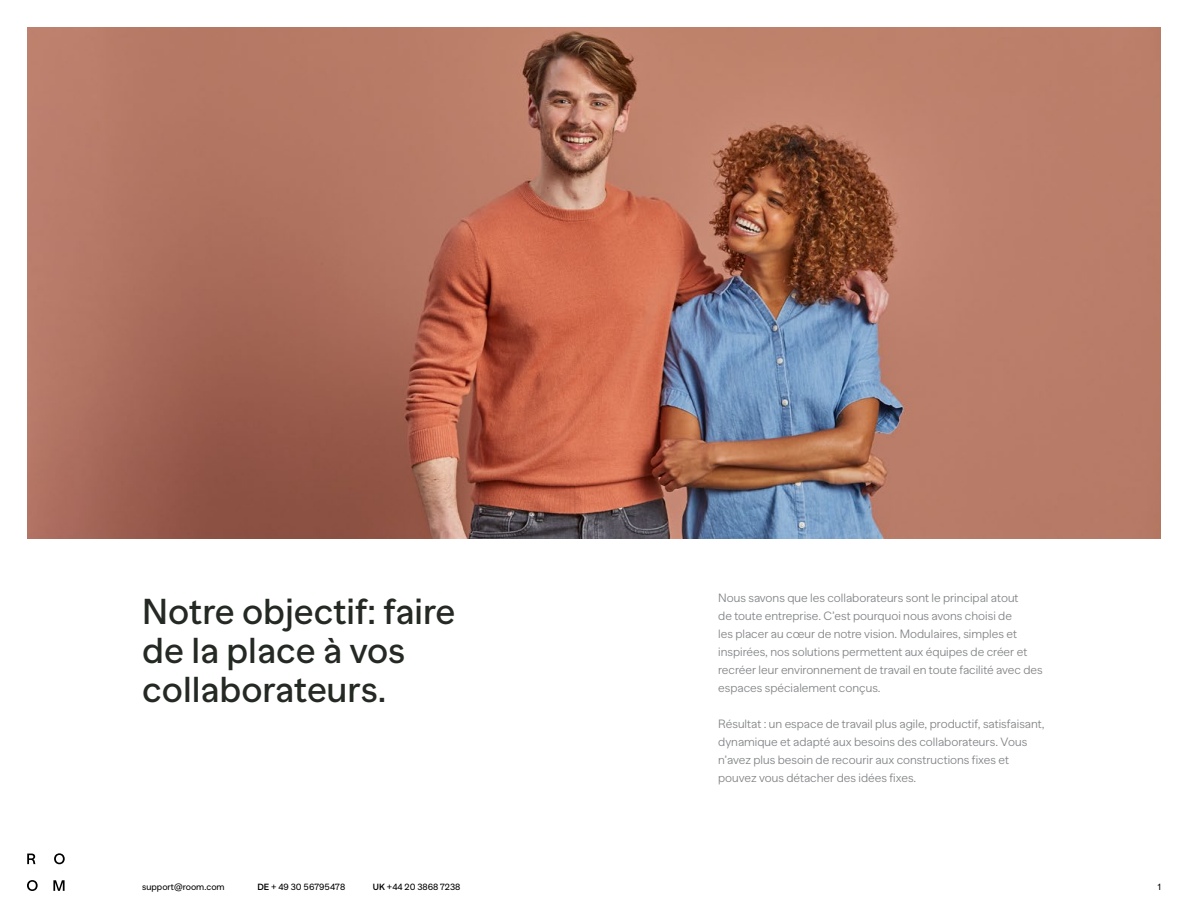
<style>
.page{position:relative;width:1188px;height:918px;background:#fff}
.page>*{position:absolute;margin:0;border:0;box-sizing:border-box;transform-origin:0 0}
.t1{font:500 36px/39px "Banana Grotesk";color:#242924}
.t2{font:200 12px/18px "Banana Grotesk";color:#808285}
.t3{font:9px "Banana Grotesk";color:#000}
.s1{font-weight:600}
</style>
<div class="page">
<svg style="left:54px;top:853px;width:11px;height:11px"></svg>
<svg style="left:27px;top:854px;width:8px;height:10px"></svg>
<svg style="left:27px;top:880px;width:11px;height:11px"></svg>
<svg style="left:53px;top:880px;width:12px;height:11px"></svg>
<img style="left:27px;top:27px;width:1134px;height:511px">
<h1 class="t1" style="left:142px;top:593px;width:315px">Notre objectif: faire de la place à vos collaborateurs.</h1>
<p class="t2" style="left:718px;top:589px;width:326px">Nous savons que les collaborateurs sont le principal atout<br>de toute entreprise. C’est pourquoi nous avons choisi de<br>les placer au cœur de notre vision. Modulaires, simples et inspirées, nos solutions permettent aux équipes de créer et recréer leur environnement de travail en toute facilité avec des espaces spécialement conçus.</p>
<p class="t2" style="left:718px;top:715px;width:328px">Résultat : un espace de travail plus agile, productif, satisfaisant, dynamique et adapté aux besoins des collaborateurs. Vous n’avez plus besoin de recourir aux constructions fixes et pouvez vous détacher des idées fixes.</p>
<p class="t3" style="left:142px;top:881px;width:84px">support@room.com</p>
<p class="t3" style="left:257px;top:881px;width:89px"><span class="s1">DE</span> + 49 30 56795478</p>
<p class="t3" style="left:373px;top:881px;width:89px"><span class="s1">UK</span> +44 20 3868 7238</p>
<p class="t3" style="left:1158px;top:881px;width:5px">1</p>
</div>
